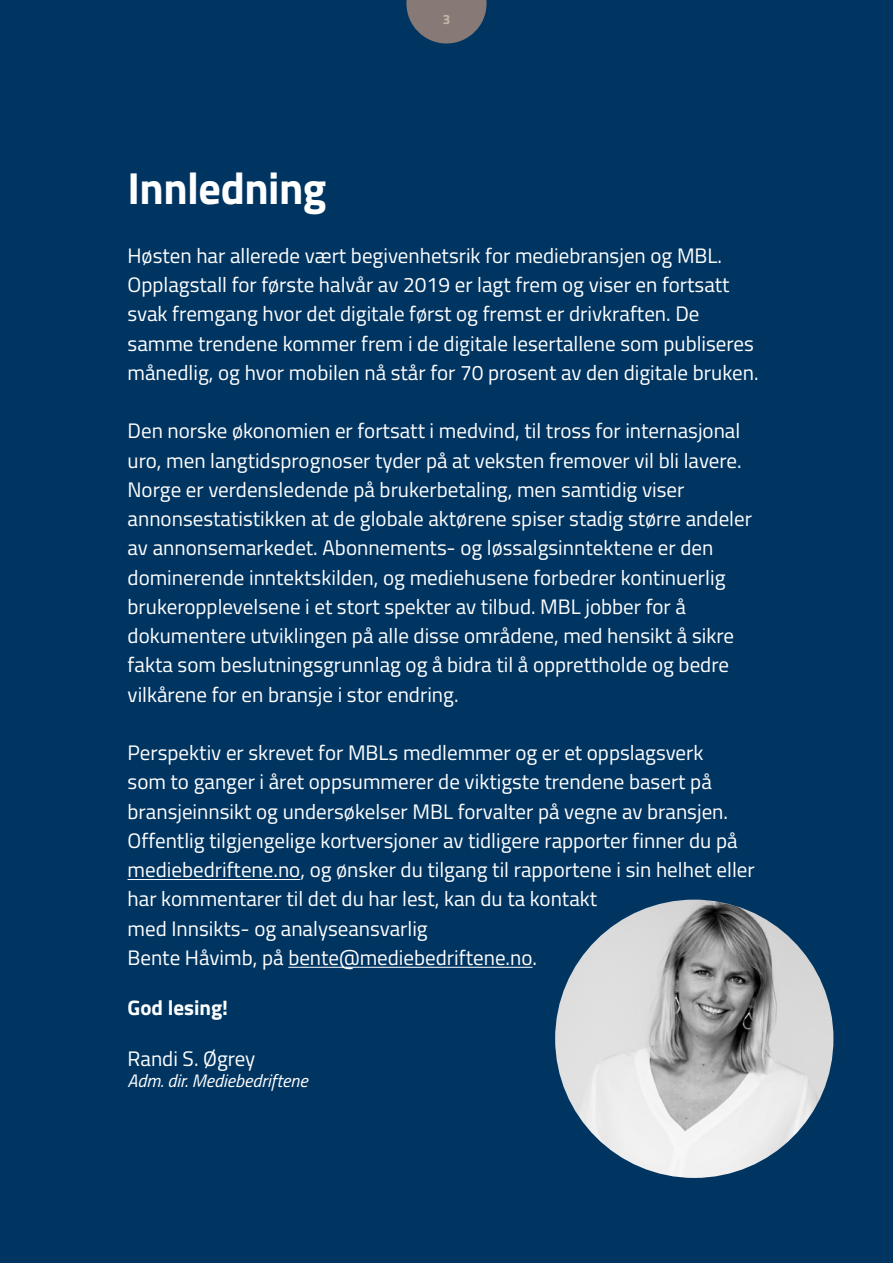
<style>
.page{position:relative;width:893px;height:1263px;background:#003562}
.page>*{position:absolute;margin:0;border:0;box-sizing:border-box;transform-origin:0 0}
.Tittel_2{font:700 45px "Titillium";letter-spacing:-.015em;color:#fff}
.brød_stor{font:21px/29.2px "Titillium";color:#fff}
.t1{font:700 21px "Titillium";color:#fff}
.t2{font:italic 18px "Titillium";color:#fff}
.brød_stor-2{font:700 13.5px "Titillium";color:#bfb9aa}
</style>
<div class="page">
<hr style="left:128px;top:879px;width:172px;height:1px;background:#fff">
<hr style="left:288px;top:967px;width:244px;height:1px;background:#fff">
<img style="left:555px;top:900px;width:278px;height:278px;border-radius:139px">
<svg style="left:406px;top:0;width:81px;height:43px"></svg>
<p class="brød_stor-2" style="left:443px;top:9px;width:9px">3</p>
<p class="Tittel_2" style="left:128px;top:154px;width:200px">Innledning</p>
<p class="brød_stor" style="left:128px;top:240px;width:632px">Høsten har allerede vært begivenhetsrik for mediebransjen og MBL.<br>Opplagstall for første halvår av 2019 er lagt frem og viser en fortsatt svak fremgang hvor det digitale først og fremst er drivkraften. De samme trendene kommer frem i de digitale lesertallene som publiseres månedlig, og hvor mobilen nå står for 70 prosent av den digitale bruken.</p>
<p class="brød_stor" style="left:128px;top:415px;width:626px">Den norske økonomien er fortsatt i medvind, til tross for internasjonal uro, men langtidsprognoser tyder på at veksten fremover vil bli lavere.<br>Norge er verdensledende på brukerbetaling, men samtidig viser annonsestatistikken at de globale aktørene spiser stadig større andeler av annonsemarkedet. Abonnements- og løssalgsinntektene er den dominerende inntektskilden, og mediehusene forbedrer kontinuerlig brukeropplevelsene i et stort spekter av tilbud. MBL jobber for å dokumentere utviklingen på alle disse områdene, med hensikt å sikre fakta som beslutningsgrunnlag og å bidra til å opprettholde og bedre vilkårene for en bransje i stor endring.</p>
<p class="brød_stor" style="left:128px;top:737px;width:629px">Perspektiv er skrevet for MBLs medlemmer og er et oppslagsverk<br>som to ganger i året oppsummerer de viktigste trendene basert på bransjeinnsikt og undersøkelser MBL forvalter på vegne av bransjen.<br>Offentlig tilgjengelige kortversjoner av tidligere rapporter finner du på mediebedriftene.no, og ønsker du tilgang til rapportene i sin helhet eller har kommentarer til det du har lest, kan du ta kontakt<br>med Innsikts- og analyseansvarlig<br>Bente Håvimb, på bente@mediebedriftene.no.</p>
<p class="t1" style="left:128px;top:992px;width:102px">God lesing!</p>
<p class="brød_stor" style="left:128px;top:1043px;width:129px">Randi S. Øgrey</p>
<p class="t2" style="left:128px;top:1068px;width:182px">Adm. dir. Mediebedriftene</p>
</div>
